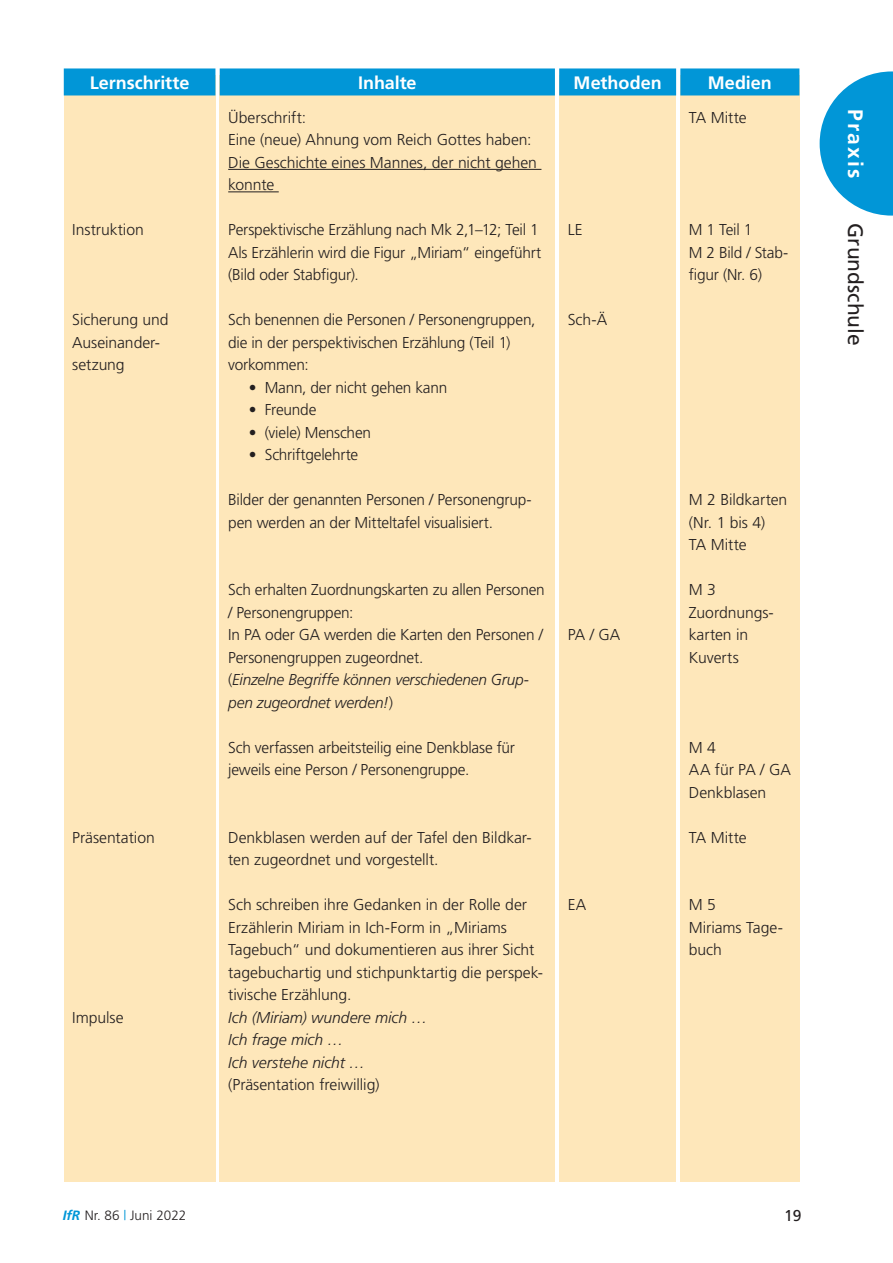
<style>
.page{position:relative;width:893px;height:1263px;background:#fff}
.page>*{position:absolute;margin:0;border:0;box-sizing:border-box;transform-origin:0 0}
.t1{font:21px "Frutiger";color:#231f20}
.t2{font:700 21px "Frutiger";letter-spacing:.1em;color:#fff}
.t3{font:700 18px "Frutiger";color:#fff}
.t4{font:300 15.75px/22.5px "Frutiger";letter-spacing:-.01em;color:#231f20}
.t5{font:italic 300 15.75px/22.5px "Frutiger";letter-spacing:-.005em;color:#231f20}
.t6{font:15.75px "Frutiger";color:#231f20}
.t7{font:300 13.5px "Frutiger";color:#231f20}
.s1{font-style:italic}
.s2{font-weight:700;font-style:italic;color:#0196d7}
.s3{color:#0196d7}
</style>
<div class="page">
<svg style="left:820px;top:71px;width:73px;height:145px"></svg>
<div style="left:64px;top:75px;width:151px;height:1107px;background:#fee7ba"></div>
<div style="left:64px;top:68px;width:151px;height:27px;background:#0196d7"></div>
<div style="left:559px;top:75px;width:117px;height:1107px;background:#fee7ba"></div>
<div style="left:559px;top:68px;width:117px;height:27px;background:#0196d7"></div>
<div style="left:680px;top:75px;width:119px;height:1107px;background:#fee7ba"></div>
<div style="left:680px;top:68px;width:119px;height:27px;background:#0196d7"></div>
<div style="left:220px;top:75px;width:335px;height:1107px;background:#fee7ba"></div>
<div style="left:220px;top:68px;width:335px;height:27px;background:#0196d7"></div>
<hr style="left:228px;top:169px;width:313px;height:1px;background:#231f20">
<hr style="left:228px;top:191px;width:51px;height:1px;background:#231f20">
<p class="t3" style="left:90px;top:73px;width:101px">Lernschritte</p>
<p class="t4" style="left:72px;top:219px;width:73px">Instruktion</p>
<p class="t4" style="left:72px;top:309px;width:98px">Sicherung und<br>Auseinander&shy;setzung</p>
<p class="t4" style="left:72px;top:826px;width:84px">Präsentation</p>
<p class="t4" style="left:72px;top:1006px;width:53px">Impulse</p>
<p class="t3" style="left:358px;top:73px;width:60px">Inhalte</p>
<p class="t4" style="left:228px;top:106px;width:310px">Überschrift:<br>Eine (neue) Ahnung vom Reich Gottes haben:<br>Die Geschichte eines Mannes, der nicht gehen konnte</p>
<p class="t4" style="left:228px;top:219px;width:315px">Perspektivische Erzählung nach Mk 2,1–12; Teil 1<br>Als Erzählerin wird die Figur „Miriam“ eingeführt (Bild oder Stabfigur).</p>
<p class="t4" style="left:228px;top:309px;width:309px">Sch benennen die Personen / Personengruppen, die in der perspektivischen Erzählung (Teil 1) vorkommen:</p>
<p class="t4" style="left:249px;top:376px;width:200px">• Mann, der nicht gehen kann</p>
<p class="t4" style="left:249px;top:399px;width:69px">• Freunde</p>
<p class="t4" style="left:249px;top:421px;width:124px">• (viele) Menschen</p>
<p class="t4" style="left:249px;top:444px;width:111px">• Schriftgelehrte</p>
<p class="t4" style="left:228px;top:489px;width:305px">Bilder der genannten Personen / Personengrup&shy;pen werden an der Mitteltafel visualisiert.</p>
<p class="t4" style="left:228px;top:579px;width:318px">Sch erhalten Zuordnungskarten zu allen Personen / Personengruppen:<br>In PA oder GA werden die Karten den Personen / Personengruppen zugeordnet.<br>(<span class="s1">Einzelne Begriffe können verschiedenen Grup&shy;pen zugeordnet werden!</span>)</p>
<p class="t4" style="left:228px;top:736px;width:288px">Sch verfassen arbeitsteilig eine Denkblase für jeweils eine Person / Personengruppe.</p>
<p class="t4" style="left:228px;top:826px;width:305px">Denkblasen werden auf der Tafel den Bildkar&shy;ten zugeordnet und vorgestellt.</p>
<p class="t4" style="left:228px;top:894px;width:316px">Sch schreiben ihre Gedanken in der Rolle der Erzählerin Miriam in Ich-Form in „Miriams Tagebuch“ und dokumentieren aus ihrer Sicht tagebuchartig und stichpunktartig die perspek&shy;tivische Erzählung.</p>
<p class="t5" style="left:228px;top:1006px;width:201px">Ich (Miriam) wundere mich …<br>Ich frage mich …<br>Ich verstehe nicht …</p>
<p class="t4" style="left:228px;top:1074px;width:153px">(Präsentation freiwillig)</p>
<p class="t3" style="left:574px;top:73px;width:90px">Methoden</p>
<p class="t4" style="left:568px;top:219px;width:16px">LE</p>
<p class="t4" style="left:568px;top:309px;width:41px">Sch-Ä</p>
<p class="t4" style="left:568px;top:624px;width:54px">PA / GA</p>
<p class="t4" style="left:568px;top:894px;width:20px">EA</p>
<p class="t3" style="left:708px;top:73px;width:65px">Medien</p>
<p class="t4" style="left:689px;top:106px;width:59px">TA Mitte</p>
<p class="t4" style="left:689px;top:219px;width:101px">M 1 Teil 1<br>M 2 Bild / Stab&shy;figur (Nr. 6)</p>
<p class="t4" style="left:689px;top:489px;width:100px">M 2 Bildkarten (Nr. 1 bis 4)<br>TA Mitte</p>
<p class="t4" style="left:689px;top:579px;width:86px">M 3<br>Zuordnungs&shy;karten in<br>Kuverts</p>
<p class="t4" style="left:689px;top:736px;width:104px">M 4<br>AA für PA / GA<br>Denkblasen</p>
<p class="t4" style="left:689px;top:826px;width:59px">TA Mitte</p>
<p class="t4" style="left:689px;top:894px;width:96px">M 5<br>Miriams Tage&shy;buch</p>
<p class="t7" style="left:63px;top:1208px;width:125px"><span class="s2">IfR</span> Nr. 86 <span class="s3">|</span> Juni 2022</p>
<p class="t6" style="left:784px;top:1206px;width:19px">19</p>
<h1 class="t2" style="left:868px;top:109px;width:70px;rotate:90deg">Praxis</h1>
<h1 class="t1" style="left:868px;top:223px;width:124px;rotate:90deg">Grundschule</h1>
</div>
